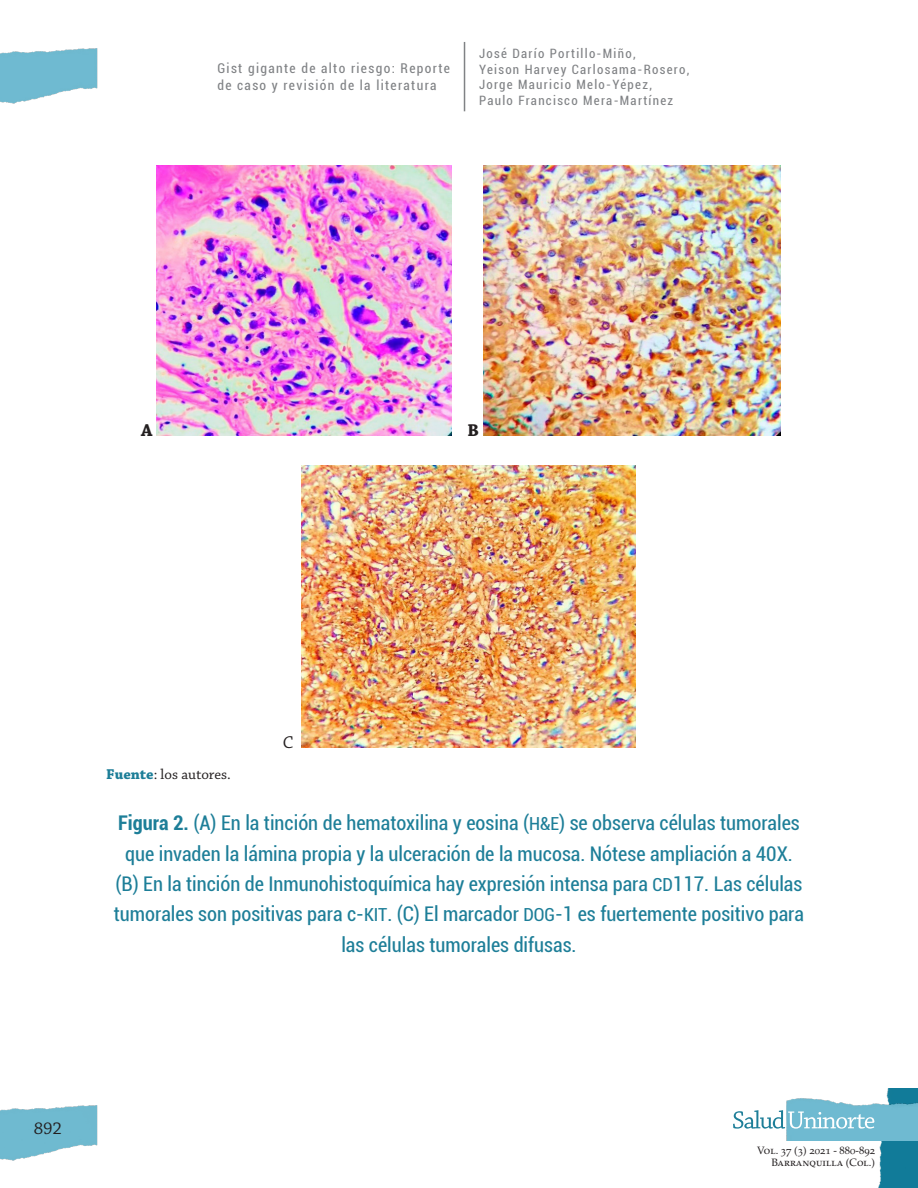
<style>
.page{position:relative;width:918px;height:1188px;background:#fff}
.page>*{position:absolute;margin:0;border:0;box-sizing:border-box;transform-origin:0 0}
.t1{font:condensed 20.25px/30.3px "Roboto";color:#1d7e98;text-align:center}
.t2{font:18px "Chaparral Pro";color:#231f20}
.t3{font:700 18px "Chaparral Pro";color:#231f20}
.t4{font:15px "Chaparral Pro";color:#231f20}
.t5{font:condensed 13.5px/16.5px "Roboto";letter-spacing:.1em;color:#808285}
.t6{font:condensed 12.9px/15.9px "Roboto";letter-spacing:.1em;color:#808285}
.t7{font:10.65px/12.8px "Palatino LT Std";color:#231f20;text-align:right}
.s1{font-weight:700;color:#1d7e98}
.s2{font-weight:700}
.s3{font-size:18px}
</style>
<div class="page">
<img style="left:0;top:48px;width:98px;height:56px">
<img style="left:0;top:1105px;width:98px;height:56px">
<img style="left:878px;top:1088px;width:40px;height:100px">
<img style="left:787px;top:1097px;width:131px;height:44px">
<svg style="left:733px;top:1110px;width:141px;height:19px"></svg>
<hr style="left:464px;top:42px;width:1px;height:69px;background:#808285">
<img style="left:157px;top:166px;width:294px;height:270px">
<img style="left:483px;top:166px;width:298px;height:270px">
<img style="left:301px;top:466px;width:334px;height:282px">
<p class="t5" style="left:217px;top:60px;width:234px">Gist gigante de alto riesgo: Reporte de caso y revisión de la literatura</p>
<p class="t6" style="left:479px;top:45px;width:212px">José Darío Portillo-Miño,<br>Yeison Harvey Carlosama-Rosero,<br>Jorge Mauricio Melo-Yépez,<br>Paulo Francisco Mera-Martínez</p>
<p class="t3" style="left:141px;top:419px;width:13px">A</p>
<p class="t3" style="left:468px;top:419px;width:13px">B</p>
<p class="t2" style="left:283px;top:732px;width:12px">C</p>
<p class="t4" style="left:106px;top:766px;width:126px"><span class="s1">Fuente</span>: los autores.</p>
<p class="t1" style="left:114px;top:807px;width:692px"><span class="s2">Figura 2.</span> (A) En la tinción de hematoxilina y eosina (<span class="s3">H&amp;E</span>) se observa células tumorales que invaden la lámina propia y la ulceración de la mucosa. Nótese ampliación a 40X. (B) En la tinción de Inmunohistoquímica hay expresión intensa para <span class="s3">CD</span>117. Las células tumorales son positivas para c-<span class="s3">KIT</span>. (C) El marcador <span class="s3">DOG</span>-1 es fuertemente positivo para las células tumorales difusas.</p>
<p class="t2" style="left:34px;top:1118px;width:30px">892</p>
<p class="t7" style="left:757px;top:1144px;width:119px">Vol. 37 (3) 2021 - 880-892<br>Barranquilla (Col.)</p>
</div>
